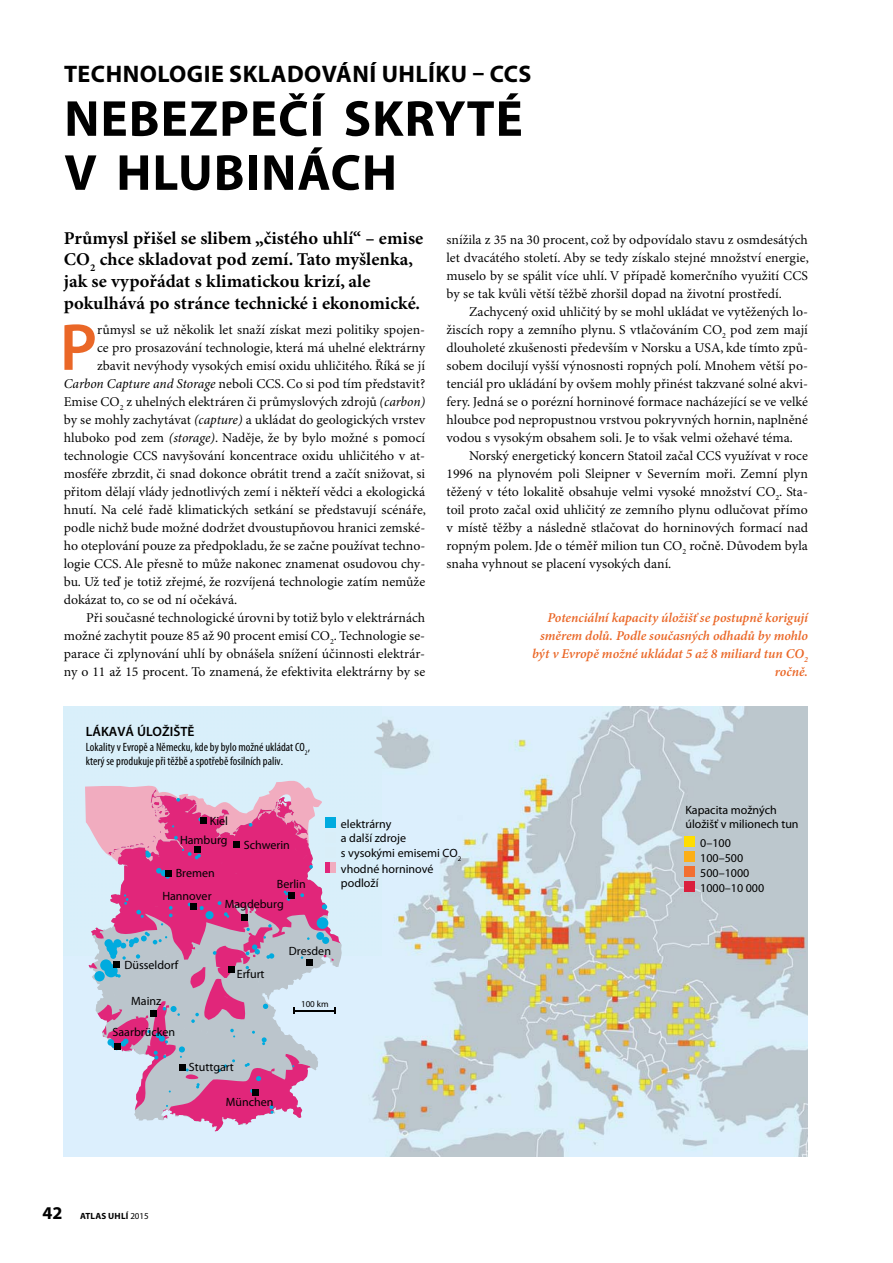
<style>
.page{position:relative;width:893px;height:1263px;background:#fff}
.page>*{position:absolute;margin:0;border:0;box-sizing:border-box;transform-origin:0 0}
.t1{font:600 66.9px "Myriad Pro";color:#ea6727}
.t2{font:700 51px/54px "Myriad Pro";letter-spacing:.02em;color:#000}
.t3{font:700 24px "Myriad Pro";letter-spacing:.02em;color:#000}
.t4{font:700 18px/21.6px "Minion Pro";color:#000}
.t5{font:13.5px/18px "Minion Pro";color:#000;text-align:justify}
.t6{font:italic 600 13.5px/18px "Minion Pro";color:#ea6727;text-align:right}
.t7{font:600 13.5px "Myriad Pro";color:#000}
.t8{font:12px/14.4px "Myriad Pro";color:#000}
.t9{font:condensed 12px/14.4px "Myriad Pro";color:#000}
.t10{font:700 9px "Myriad Pro";letter-spacing:.02em;color:#000}
.t11{font:9px "Myriad Pro";color:#000}
.s1{font-style:italic}
.s2{font-size:18px}
.s3{font-weight:400}
</style>
<div class="page">
<img style="left:64px;top:707px;width:744px;height:450px">
<svg style="left:89px;top:790px;width:253px;height:341px;background:#d8c0dc"></svg>
<svg style="left:269px;top:1105px;width:5px;height:9px"></svg>
<div style="left:317px;top:917px;width:11px;height:12px;background:#00abdf;border-radius:50%"></div>
<div style="left:322px;top:937px;width:7px;height:7px;background:#00abdf;border-radius:50%"></div>
<div style="left:685px;top:837px;width:10px;height:10px;background:#fd0"></div>
<div style="left:685px;top:851px;width:10px;height:11px;background:#fcaf17"></div>
<div style="left:685px;top:866px;width:10px;height:11px;background:#f36f31"></div>
<div style="left:685px;top:881px;width:10px;height:11px;background:#da1f3d"></div>
<div style="left:325px;top:818px;width:11px;height:10px;background:#00abdf"></div>
<div style="left:325px;top:832px;width:11px;height:11px;background:#d9eef8"></div>
<div style="left:325px;top:847px;width:11px;height:11px;background:#d9eef8"></div>
<svg style="left:327px;top:862px;width:4px;height:11px"></svg>
<div style="left:331px;top:862px;width:5px;height:11px;background:#f1acbf"></div>
<hr style="left:294px;top:1010px;width:41px;height:1px;background:#000">
<svg style="left:85px;top:776px;width:242px;height:320px;background:#cd93b7"></svg>
<svg style="left:334px;top:1007px;width:2px;height:7px"></svg>
<h3 class="t3" style="left:64px;top:65px;width:469px">TECHNOLOGIE SKLADOVÁNÍ UHLÍKU CCS</h3>
<h2 class="t2" style="left:64px;top:97px;width:460px">NEBEZPEČÍ SKRYTÉ<br>V HLUBINÁCH</h2>
<h3 class="t4" style="left:64px;top:229px;width:361px">Průmysl přišel se slibem „čistého uhlí“ – emise CO<sub>2</sub> chce skladovat pod zemí. Tato myšlenka, jak se vypořádat s klimatickou krizí, ale pokulhává po stránce technické i ekonomické.</h3>
<h1 class="t1" style="left:60px;top:322px;width:39px">P</h1>
<p class="t5" style="left:97px;top:322px;width:330px">růmysl se už několik let snaží získat mezi politiky spojen-</p>
<p class="t5" style="left:97px;top:340px;width:330px">ce pro prosazování technologie, která má uhelné elektrárny</p>
<p class="t5" style="left:97px;top:358px;width:329px">zbavit nevýhody vysokých emisí oxidu uhličitého. Říká se jí</p>
<p class="t5" style="left:64px;top:376px;width:363px"><span class="s1">Carbon Capture and Storage</span> neboli CCS. Co si pod tím představit?</p>
<p class="t5" style="left:64px;top:394px;width:363px">Emise CO<sub>2</sub> z uhelných elektráren či průmyslových zdrojů <span class="s1">(carbon)</span></p>
<p class="t5" style="left:64px;top:412px;width:363px">by se mohly zachytávat <span class="s1">(capture)</span> a ukládat do geologických vrstev</p>
<p class="t5" style="left:64px;top:430px;width:363px">hluboko pod zem <span class="s1">(storage)</span>. Naděje, že by bylo možné s pomocí</p>
<p class="t5" style="left:64px;top:448px;width:363px">technologie CCS navyšování koncentrace oxidu uhličitého v at-</p>
<p class="t5" style="left:64px;top:466px;width:363px">mosféře zbrzdit, či snad dokonce obrátit trend a začít snižovat, si</p>
<p class="t5" style="left:64px;top:484px;width:363px">přitom dělají vlády jednotlivých zemí i někteří vědci a ekologická</p>
<p class="t5" style="left:64px;top:502px;width:364px">hnutí. Na celé řadě klimatických setkání se představují scénáře,</p>
<p class="t5" style="left:64px;top:520px;width:363px">podle nichž bude možné dodržet dvoustupňovou hranici zemské-</p>
<p class="t5" style="left:64px;top:538px;width:363px">ho oteplování pouze za předpokladu, že se začne používat techno-</p>
<p class="t5" style="left:64px;top:556px;width:363px">logie CCS. Ale přesně to může nakonec znamenat osudovou chy-</p>
<p class="t5" style="left:64px;top:574px;width:363px">bu. Už teď je totiž zřejmé, že rozvíjená technologie zatím nemůže</p>
<p class="t5" style="left:64px;top:592px;width:175px">dokázat to, co se od ní očekává.</p>
<p class="t5" style="left:86px;top:610px;width:340px">Při současné technologické úrovni by totiž bylo v elektrárnách</p>
<p class="t5" style="left:64px;top:628px;width:363px">možné zachytit pouze 85 až 90 procent emisí CO<sub>2</sub>. Technologie se-</p>
<p class="t5" style="left:64px;top:646px;width:363px">parace či zplynování uhlí by obnášela snížení účinnosti elektrár-</p>
<p class="t5" style="left:64px;top:664px;width:363px">ny o 11 až 15 procent. To znamená, že efektivita elektrárny by se</p>
<p class="t7" style="left:86px;top:726px;width:110px">LÁKAVÁ ÚLOŽIŠTĚ</p>
<p class="t9" style="left:86px;top:741px;width:226px">Lokality v Evropě a Německu, kde by bylo možné ukládat CO<sub>2</sub>, který se produkuje při těžbě a spotřebě fosilních paliv.</p>
<p class="t5" style="left:446px;top:232px;width:364px">snížila z 35 na 30 procent, což by odpovídalo stavu z osmdesátých let dvacátého století. Aby se tedy získalo stejné množství energie, muselo by se spálit více uhlí. V případě komerčního využití CCS by se tak kvůli větší těžbě zhoršil dopad na životní prostředí.</p>
<p class="t5" style="left:446px;top:304px;width:363px;text-indent:23px">Zachycený oxid uhličitý by se mohl ukládat ve vytěžených lo&shy;žiscích ropy a zemního plynu. S vtlačováním CO<sub>2</sub> pod zem mají dlouholeté zkušenosti především v Norsku a USA, kde tímto způ&shy;sobem docilují vyšší výnosnosti ropných polí. Mnohem větší po&shy;tenciál pro ukládání by ovšem mohly přinést takzvané solné akvi&shy;fery. Jedná se o porézní horninové formace nacházející se ve velké hloubce pod nepropustnou vrstvou pokryvných hornin, naplněné vodou s vysokým obsahem soli. Je to však velmi ožehavé téma.</p>
<p class="t5" style="left:446px;top:448px;width:363px;text-indent:23px">Norský energetický koncern Statoil začal CCS využívat v roce 1996 na plynovém poli Sleipner v Severním moři. Zemní plyn těžený v této lokalitě obsahuje velmi vysoké množství CO<sub>2</sub>. Sta&shy;toil proto začal oxid uhličitý ze zemního plynu odlučovat přímo v místě těžby a následně stlačovat do horninových formací nad ropným polem. Jde o téměř milion tun CO<sub>2</sub> ročně. Důvodem byla snaha vyhnout se placení vysokých daní.</p>
<p class="t6" style="left:532px;top:610px;width:278px">Potenciální kapacity úložišť se postupně korigují směrem dolů. Podle současných odhadů by mohlo být v Evropě možné ukládat 5 až 8 miliard tun CO<sub>2 </sub>ročně.</p>
<p class="t8" style="left:210px;top:815px;width:20px">Kiel</p>
<p class="t8" style="left:180px;top:834px;width:49px">Hamburg</p>
<p class="t8" style="left:176px;top:867px;width:41px">Bremen</p>
<p class="t8" style="left:244px;top:839px;width:48px">Schwerin</p>
<p class="t8" style="left:277px;top:878px;width:30px">Berlin</p>
<p class="t8" style="left:162px;top:890px;width:51px">Hannover</p>
<p class="t8" style="left:225px;top:898px;width:60px">Magdeburg</p>
<p class="t8" style="left:341px;top:818px;width:122px">elektrárny<br>a další zdroje<br>s vysokými emisemi CO<sub>2</sub></p>
<p class="t8" style="left:341px;top:863px;width:94px">vhodné horninové podloží</p>
<p class="t8" style="left:125px;top:959px;width:55px">Düsseldorf</p>
<p class="t8" style="left:131px;top:994px;width:32px">Mainz</p>
<p class="t8" style="left:113px;top:1026px;width:64px">Saarbrücken</p>
<p class="t8" style="left:237px;top:968px;width:29px">Erfurt</p>
<p class="t8" style="left:189px;top:1061px;width:46px">Stuttgart</p>
<p class="t8" style="left:226px;top:1096px;width:49px">München</p>
<p class="t8" style="left:289px;top:945px;width:44px">Dresden</p>
<p class="t11" style="left:301px;top:1000px;width:29px">100 km</p>
<p class="t10" style="left:43px;top:1212px;width:108px"><span class="s2">42</span> ATLAS UHLÍ <span class="s3">2015</span></p>
<p class="t8" style="left:685px;top:804px;width:115px">Kapacita možných úložišť v milionech tun</p>
<p class="t8" style="left:700px;top:837px;width:65px;line-height:15px">0–100<br>100–500<br>500–1000<br>1000–10 000</p>
</div>
